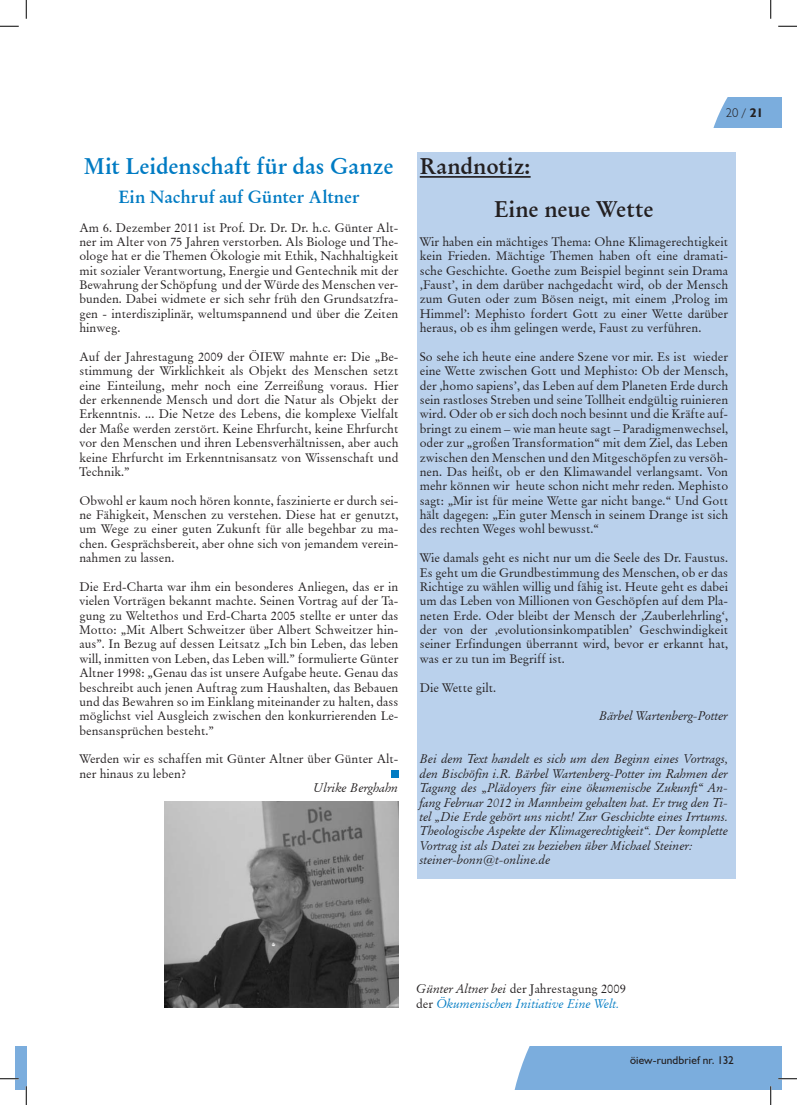
<style>
.page{position:relative;width:797px;height:1105px;background:#fff}
.page>*{position:absolute;margin:0;border:0;box-sizing:border-box;transform-origin:0 0}
.t1{font:700 22.5px "Original Garamond BT";letter-spacing:.005em;color:#007bc3}
.t2{font:700 22.5px "Original Garamond BT";color:#231f20}
.t3{font:700 17.5px "Original Garamond BT";color:#007bc3}
.t4{font:12.5px/14.4px "Original Garamond BT";color:#231f20;text-align:justify}
.t5{font:italic 12.5px/14.4px "Original Garamond BT";color:#231f20}
.t6{font:italic 12.5px/14.4px "Original Garamond BT";color:#007bc3}
.t7{font:300 12.5px "Humanist 521 BT";color:#231f20}
.t8{font:11.25px "Humanist 521 BT";letter-spacing:.01em;color:#231f20}
.s1{font-family:"Original Garamond BT";font-weight:400}
.s2{font-weight:700}
.s3{color:#231f20}
.s4{font-style:normal;color:#231f20}
</style>
<div class="page">
<svg style="left:713px;top:98px;width:68px;height:30px;background:#88b5e0"></svg>
<div style="left:417px;top:152px;width:318px;height:726px;background:#bad1ec"></div>
<div style="left:391px;top:770px;width:7px;height:7px;background:#007bc3"></div>
<hr style="left:420px;top:176px;width:110px;height:2px;background:#231f20">
<img style="left:164px;top:801px;width:234px;height:207px">
<svg style="left:0;top:25px;width:19px;height:2px"></svg>
<svg style="left:778px;top:25px;width:19px;height:2px"></svg>
<svg style="left:25px;top:0;width:2px;height:19px"></svg>
<svg style="left:0;top:1047px;width:27px;height:58px"></svg>
<svg style="left:770px;top:0;width:1px;height:19px"></svg>
<svg style="left:514px;top:1047px;width:283px;height:58px"></svg>
<h1 class="t1" style="left:84px;top:152px;width:311px">Mit Leidenschaft für das Ganze</h1>
<h2 class="t3" style="left:119px;top:186px;width:242px">Ein Nachruf auf Günter Altner</h2>
<p class="t4" style="left:79px;top:220px;width:320px">Am 6. Dezember 2011 ist Prof. Dr. Dr. Dr. h.c. Günter Alt&shy;ner im Alter von 75 Jahren verstorben. Als Biologe und The&shy;ologe hat er die Themen Ökologie mit Ethik, Nachhaltigkeit mit sozialer Verantwortung, Energie und Gentechnik mit der Bewahrung der Schöpfung und der Würde des Menschen ver&shy;bunden. Dabei widmete er sich sehr früh den Grundsatzfra&shy;gen - interdisziplinär, weltumspannend und über die Zeiten hinweg.</p>
<p class="t4" style="left:79px;top:349px;width:320px">Auf der Jahrestagung 2009 der ÖIEW mahnte er: Die „Be&shy;stimmung der Wirklichkeit als Objekt des Menschen setzt eine Einteilung, mehr noch eine Zerreißung voraus. Hier der erkennende Mensch und dort die Natur als Objekt der Erkenntnis. ... Die Netze des Lebens, die komplexe Vielfalt der Maße werden zerstört. Keine Ehrfurcht, keine Ehrfurcht vor den Menschen und ihren Lebensverhältnissen, aber auch keine Ehrfurcht im Erkenntnisansatz von Wissenschaft und Technik.”</p>
<p class="t4" style="left:79px;top:493px;width:320px">Obwohl er kaum noch hören konnte, faszinierte er durch sei&shy;ne Fähigkeit, Menschen zu verstehen. Diese hat er genutzt, um Wege zu einer guten Zukunft für alle begehbar zu ma&shy;chen. Gesprächsbereit, aber ohne sich von jemandem verein&shy;nahmen zu lassen.</p>
<p class="t4" style="left:79px;top:579px;width:320px">Die Erd-Charta war ihm ein besonderes Anliegen, das er in vielen Vorträgen bekannt machte. Seinen Vortrag auf der Ta&shy;gung zu Weltethos und Erd-Charta 2005 stellte er unter das Motto: „Mit Albert Schweitzer über Albert Schweitzer hin&shy;aus”. In Bezug auf dessen Leitsatz „Ich bin Leben, das leben will, inmitten von Leben, das Leben will.” formulierte Günter Altner 1998: „Genau das ist unsere Aufgabe heute. Genau das beschreibt auch jenen Auftrag zum Haushalten, das Bebauen und das Bewahren so im Einklang miteinander zu halten, dass möglichst viel Ausgleich zwischen den konkurrierenden Le&shy;bensansprüchen besteht.”</p>
<p class="t4" style="left:79px;top:752px;width:320px">Werden wir es schaffen mit Günter Altner über Günter Alt&shy;ner hinaus zu leben?</p>
<p class="t5" style="left:313px;top:781px;width:87px">Ulrike Berghahn</p>
<h1 class="t2" style="left:420px;top:152px;width:112px">Randnotiz:</h1>
<p class="t7" style="left:725px;top:105px;width:39px">20 <span class="s1">/</span> <span class="s2">21</span></p>
<h1 class="t2" style="left:494px;top:195px;width:161px">Eine neue Wette</h1>
<p class="t4" style="left:420px;top:234px;width:310px">Wir haben ein mächtiges Thema: Ohne Klimagerechtigkeit kein Frieden. Mächtige Themen haben oft eine dramati&shy;sche Geschichte. Goethe zum Beispiel beginnt sein Drama ‚Faust’, in dem darüber nachgedacht wird, ob der Mensch zum Guten oder zum Bösen neigt, mit einem ‚Prolog im Himmel’: Mephisto fordert Gott zu einer Wette darüber heraus, ob es ihm gelingen werde, Faust zu verführen.</p>
<p class="t4" style="left:420px;top:349px;width:310px">So sehe ich heute eine andere Szene vor mir. Es ist wieder eine Wette zwischen Gott und Mephisto: Ob der Mensch, der ‚homo sapiens’, das Leben auf dem Planeten Erde durch sein rastloses Streben und seine Tollheit endgültig ruinieren wird. Oder ob er sich doch noch besinnt und die Kräfte auf&shy;bringt zu einem – wie man heute sagt – Paradigmenwechsel, oder zur „großen Transformation“ mit dem Ziel, das Leben zwischen den Menschen und den Mitgeschöpfen zu versöh&shy;nen. Das heißt, ob er den Klimawandel verlangsamt. Von mehr können wir heute schon nicht mehr reden. Mephisto sagt: „Mir ist für meine Wette gar nicht bange.“ Und Gott hält dagegen: „Ein guter Mensch in seinem Drange ist sich des rechten Weges wohl bewusst.“</p>
<p class="t4" style="left:420px;top:551px;width:310px">Wie damals geht es nicht nur um die Seele des Dr. Faustus.<br>Es geht um die Grundbestimmung des Menschen, ob er das Richtige zu wählen willig und fähig ist. Heute geht es dabei um das Leben von Millionen von Geschöpfen auf dem Pla&shy;neten Erde. Oder bleibt der Mensch der ‚Zauberlehrling‘, der von der ‚evolutionsinkompatiblen’ Geschwindigkeit seiner Erfindungen überrannt wird, bevor er erkannt hat, was er zu tun im Begriff ist.</p>
<p class="t4" style="left:420px;top:680px;width:78px">Die Wette gilt.</p>
<p class="t5" style="left:599px;top:709px;width:130px">Bärbel Wartenberg-Potter</p>
<p class="t5" style="left:420px;top:752px;width:310px">Bei dem Text handelt es sich um den Beginn eines Vortrags, den Bischöfin i.R. Bärbel Wartenberg-Potter im Rahmen der Tagung des „Plädoyers für eine ökumenische Zukunft“ An&shy;fang Februar 2012 in Mannheim gehalten hat. Er trug den Ti&shy;tel „Die Erde gehört uns nicht! Zur Geschichte eines Irrtums.<br>Theologische Aspekte der Klimagerechtigkeit“. Der komplette Vortrag ist als Datei zu beziehen über Michael Steiner: steiner-bonn@t-online.de</p>
<p class="t6" style="left:416px;top:982px;width:211px"><span class="s3">Günter Altner bei</span> <span class="s4">der Jahrestagung 2009 der</span> Ökumenischen Initiative Eine Welt.</p>
<p class="t8" style="left:630px;top:1053px;width:105px">öiew-rundbrief nr. 132</p>
</div>
